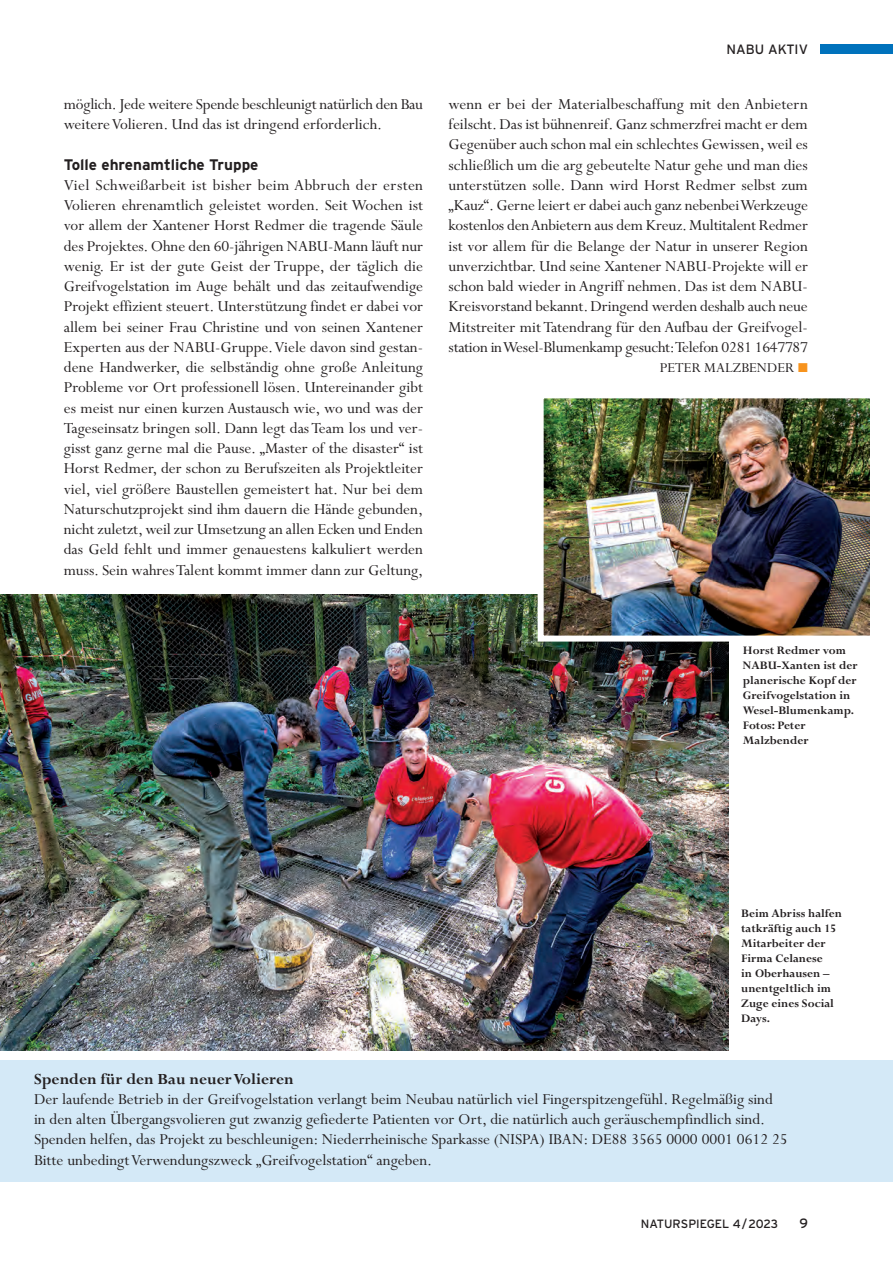
<style>
.page{position:relative;width:893px;height:1263px;background:#fff}
.page>*{position:absolute;margin:0;border:0;box-sizing:border-box;transform-origin:0 0}
.t1{font:17.1px/20.2px "Perpetua";color:#231f20}
.t2{font:700 17.1px "Perpetua";color:#231f20}
.t3{font:700 15.3px "Interstate";color:#231f20}
.t4{font:15.3px "Perpetua";color:#231f20}
.t5{font:13.5px "Interstate";color:#231f20}
.t6{font:700 12.75px/15px "Perpetua";color:#231f20}
.t7{font:12px "Interstate";color:#231f20}
.s1{color:#f7931d}
</style>
<div class="page">
<div style="left:821px;top:45px;width:72px;height:9px;background:#0072bc"></div>
<img style="left:0;top:595px;width:729px;height:456px">
<div style="left:0;top:1061px;width:893px;height:121px;background:#d4e9f7"></div>
<img style="left:545px;top:399px;width:324px;height:235px">
<div style="left:538px;top:392px;width:338px;height:249px;border:6px solid #fff"></div>
<p class="t1" style="left:64px;top:96px;width:361px">möglich. Jede weitere Spende beschleunigt natürlich den Bau weitere Volieren. Und das ist dringend erforderlich.</p>
<p class="t3" style="left:64px;top:158px;width:196px">Tolle ehrenamtliche Truppe</p>
<p class="t1" style="left:64px;top:177px;width:361px;text-align:justify">Viel Schweißarbeit ist bisher beim Abbruch der ersten Volieren ehrenamtlich geleistet worden. Seit Wochen ist vor allem der Xantener Horst Redmer die tragende Säule des Projektes. Ohne den 60-jährigen NABU-Mann läuft nur wenig. Er ist der gute Geist der Truppe, der täglich die Greifvogelstation im Auge behält und das zeitaufwendige Projekt effizient steuert. Unterstützung findet er dabei vor allem bei seiner Frau Christine und von seinen Xantener Experten aus der NABU-Gruppe. Viele davon sind gestan&shy;dene Handwerker, die selbständig ohne große Anleitung Probleme vor Ort professionell lösen. Untereinander gibt es meist nur einen kurzen Austausch wie, wo und was der Tageseinsatz bringen soll. Dann legt das Team los und ver&shy;gisst ganz gerne mal die Pause. „Master of the disaster“ ist Horst Redmer, der schon zu Berufszeiten als Projektleiter viel, viel größere Baustellen gemeistert hat. Nur bei dem Naturschutzprojekt sind ihm dauern die Hände gebunden, nicht zuletzt, weil zur Umsetzung an allen Ecken und Enden das Geld fehlt und immer genauestens kalkuliert werden muss. Sein wahres Talent kommt immer dann zur Geltung,</p>
<p class="t5" style="left:726px;top:44px;width:83px">NABU AKTIV</p>
<p class="t1" style="left:449px;top:96px;width:361px;text-align:justify">wenn er bei der Materialbeschaffung mit den Anbietern feilscht. Das ist bühnenreif. Ganz schmerzfrei macht er dem Gegenüber auch schon mal ein schlechtes Gewissen, weil es schließlich um die arg gebeutelte Natur gehe und man dies unterstützen solle. Dann wird Horst Redmer selbst zum „Kauz“. Gerne leiert er dabei auch ganz nebenbei Werkzeuge kostenlos den Anbietern aus dem Kreuz. Multitalent Redmer ist vor allem für die Belange der Natur in unserer Region unverzichtbar. Und seine Xantener NABU-Projekte will er schon bald wieder in Angriff nehmen. Das ist dem NABU-Kreisvorstand bekannt. Dringend werden deshalb auch neue Mitstreiter mit Tatendrang für den Aufbau der Greifvogel - station in Wesel-Blumenkamp gesucht: Telefon 0281 1647787</p>
<p class="t4" style="left:660px;top:362px;width:150px">PETER MALZBENDER <span class="s1">■</span></p>
<p class="t6" style="left:743px;top:644px;width:116px">Horst Redmer vom<br>NABU-Xanten ist der planerische Kopf der<br>Greifvogelstation in<br>Wesel-Blumenkamp.<br>Fotos: Peter<br>Malzbender</p>
<p class="t6" style="left:741px;top:907px;width:102px">Beim Abriss halfen tatkräftig auch 15<br>Mitarbeiter der<br>Firma Celanese<br>in Oberhausen – unentgeltlich im<br>Zuge eines Social<br>Days.</p>
<p class="t2" style="left:34px;top:1073px;width:261px">Spenden für den Bau neuer Volieren</p>
<p class="t1" style="left:34px;top:1091px;width:755px">Der laufende Betrieb in der Greifvogelstation verlangt beim Neubau natürlich viel Fingerspitzengefühl. Regelmäßig sind in den alten Übergangsvolieren gut zwanzig gefiederte Patienten vor Ort, die natürlich auch geräuschempfindlich sind.<br>Spenden helfen, das Projekt zu beschleunigen: Niederrheinische Sparkasse (NISPA) IBAN: DE88 3565 0000 0001 0612 25<br>Bitte unbedingt Verwendungszweck „Greifvogelstation“ angeben.</p>
<p class="t7" style="left:641px;top:1219px;width:139px">NATURSPIEGEL 4/2023</p>
<p class="t5" style="left:799px;top:1218px;width:10px">9</p>
</div>
